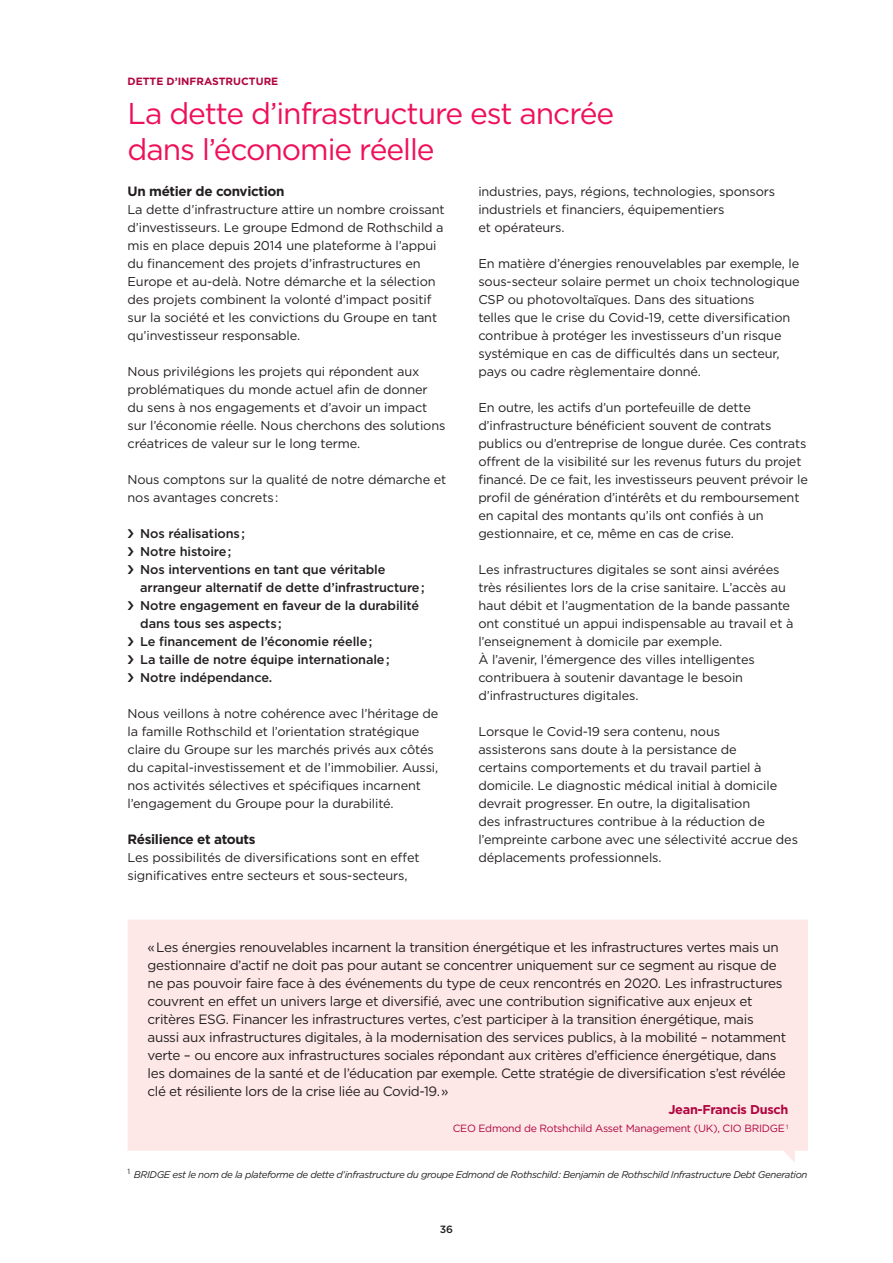
<style>
.page{position:relative;width:893px;height:1263px;background:#fff}
.page>*{position:absolute;margin:0;border:0;box-sizing:border-box;transform-origin:0 0}
.Titre_N2{font:30px/36px "Gotham";letter-spacing:-.035em;color:#ee1059}
.interview{font:13.5px/18px "Gotham";letter-spacing:-.025em;color:#231f20}
.Titre_N4__tableaux{font:700 13.5px "Gotham";letter-spacing:-.025em;color:#231f20}
.Corps_Texte{font:12.75px/18px "Gotham";letter-spacing:-.01em;color:#231f20}
.t1{font:500 12.75px/18px "Gotham";letter-spacing:-.01em;color:#231f20}
.Interview_-_Auteur{font:700 12.75px "Gotham";letter-spacing:-.025em;color:#b00540}
.Fonction_-_Interview{font:10.5px "Gotham";letter-spacing:-.025em;color:#b00540}
.Onglets{font:700 10.5px "Gotham";color:#b00540}
.t2{font:500 10.5px "Gotham";color:#231f20}
.Note{font:italic 9.75px "Gotham";letter-spacing:-.04em;color:#231f20}
</style>
<div class="page">
<div style="left:128px;top:920px;width:680px;height:242px;background:#fde8e7"></div>
<p class="Onglets" style="left:128px;top:74px;width:152px">DETTE D’INFRASTRUCTURE</p>
<p class="Titre_N2" style="left:128px;top:95px;width:488px">La dette d’infrastructure est ancrée dans l’économie réelle</p>
<p class="Titre_N4__tableaux" style="left:128px;top:183px;width:158px">Un métier de conviction</p>
<p class="Corps_Texte" style="left:128px;top:201px;width:319px">La dette d’infrastructure attire un nombre croissant d’investisseurs. Le groupe Edmond de Rothschild a mis en place depuis 2014 une plateforme à l’appui du financement des projets d’infrastructures en Europe et au-delà. Notre démarche et la sélection des projets combinent la volonté d’impact positif sur la société et les convictions du Groupe en tant qu’investisseur responsable.</p>
<p class="Corps_Texte" style="left:128px;top:363px;width:319px">Nous privilégions les projets qui répondent aux problématiques du monde actuel afin de donner du sens à nos engagements et d’avoir un impact sur l’économie réelle. Nous cherchons des solutions créatrices de valeur sur le long terme.</p>
<p class="Corps_Texte" style="left:128px;top:471px;width:320px">Nous comptons sur la qualité de notre démarche et nos avantages concrets :</p>
<p class="t1" style="left:140px;top:525px;width:106px">Nos réalisations ;</p>
<p class="t1" style="left:140px;top:543px;width:93px">Notre histoire ;</p>
<p class="t1" style="left:140px;top:561px;width:286px">Nos interventions en tant que véritable arrangeur alternatif de dette d’infrastructure ;</p>
<p class="t1" style="left:140px;top:597px;width:280px">Notre engagement en faveur de la durabilité dans tous ses aspects ;</p>
<p class="t1" style="left:140px;top:633px;width:234px">Le financement de l’économie réelle ;</p>
<p class="t1" style="left:140px;top:651px;width:251px">La taille de notre équipe internationale ;</p>
<p class="t1" style="left:140px;top:669px;width:133px">Notre indépendance.</p>
<p class="Corps_Texte" style="left:128px;top:705px;width:312px">Nous veillons à notre cohérence avec l’héritage de la famille Rothschild et l’orientation stratégique claire du Groupe sur les marchés privés aux côtés du capital-investissement et de l’immobilier. Aussi, nos activités sélectives et spécifiques incarnent l’engagement du Groupe pour la durabilité.</p>
<p class="Titre_N4__tableaux" style="left:128px;top:831px;width:130px">Résilience et atouts</p>
<p class="Corps_Texte" style="left:128px;top:849px;width:294px">Les possibilités de diversifications sont en effet significatives entre secteurs et sous-secteurs,</p>
<p class="Corps_Texte" style="left:478px;top:183px;width:298px">industries, pays, régions, technologies, sponsors industriels et financiers, équipementiers<br>et opérateurs.</p>
<p class="Corps_Texte" style="left:478px;top:255px;width:323px">En matière d’énergies renouvelables par exemple, le sous-secteur solaire permet un choix technologique CSP ou photovoltaïques. Dans des situations<br>telles que le crise du Covid-19, cette diversification contribue à protéger les investisseurs d’un risque systémique en cas de difficultés dans un secteur, pays ou cadre règlementaire donné.</p>
<p class="Corps_Texte" style="left:478px;top:399px;width:331px">En outre, les actifs d’un portefeuille de dette d’infrastructure bénéficient souvent de contrats publics ou d’entreprise de longue durée. Ces contrats offrent de la visibilité sur les revenus futurs du projet financé. De ce fait, les investisseurs peuvent prévoir le profil de génération d’intérêts et du remboursement en capital des montants qu’ils ont confiés à un gestionnaire, et ce, même en cas de crise.</p>
<p class="Corps_Texte" style="left:478px;top:561px;width:317px">Les infrastructures digitales se sont ainsi avérées très résilientes lors de la crise sanitaire. L’accès au haut débit et l’augmentation de la bande passante ont constitué un appui indispensable au travail et à l’enseignement à domicile par exemple.<br>À l’avenir, l’émergence des villes intelligentes contribuera à soutenir davantage le besoin d’infrastructures digitales.</p>
<p class="Corps_Texte" style="left:478px;top:723px;width:321px">Lorsque le Covid-19 sera contenu, nous<br>assisterons sans doute à la persistance de<br>certains comportements et du travail partiel à domicile. Le diagnostic médical initial à domicile devrait progresser. En outre, la digitalisation<br>des infrastructures contribue à la réduction de l’empreinte carbone avec une sélectivité accrue des déplacements professionnels.</p>
<p class="interview" style="left:148px;top:938px;width:640px">« Les énergies renouvelables incarnent la transition énergétique et les infrastructures vertes mais un gestionnaire d’actif ne doit pas pour autant se concentrer uniquement sur ce segment au risque de ne pas pouvoir faire face à des événements du type de ceux rencontrés en 2020. Les infrastructures couvrent en effet un univers large et diversifié, avec une contribution significative aux enjeux et critères ESG. Financer les infrastructures vertes, c’est participer à la transition énergétique, mais aussi aux infrastructures digitales, à la modernisation des services publics, à la mobilité – notamment verte – ou encore aux infrastructures sociales répondant aux critères d’efficience énergétique, dans les domaines de la santé et de l’éducation par exemple. Cette stratégie de diversification s’est révélée clé et résiliente lors de la crise liée au Covid-19. »</p>
<p class="Interview_-_Auteur" style="left:668px;top:1101px;width:122px">Jean-Francis Dusch</p>
<p class="Fonction_-_Interview" style="left:453px;top:1122px;width:337px">CEO Edmond de Rotshchild Asset Management (UK), CIO BRIDGE <sup>1</sup></p>
<p class="Note" style="left:128px;top:1168px;width:681px"><sup>1</sup> BRIDGE est le nom de la plateforme de dette d’infrastructure du groupe Edmond de Rothschild : Benjamin de Rothschild Infrastructure Debt Generation</p>
<p class="t2" style="left:440px;top:1222px;width:15px">36</p>
</div>
